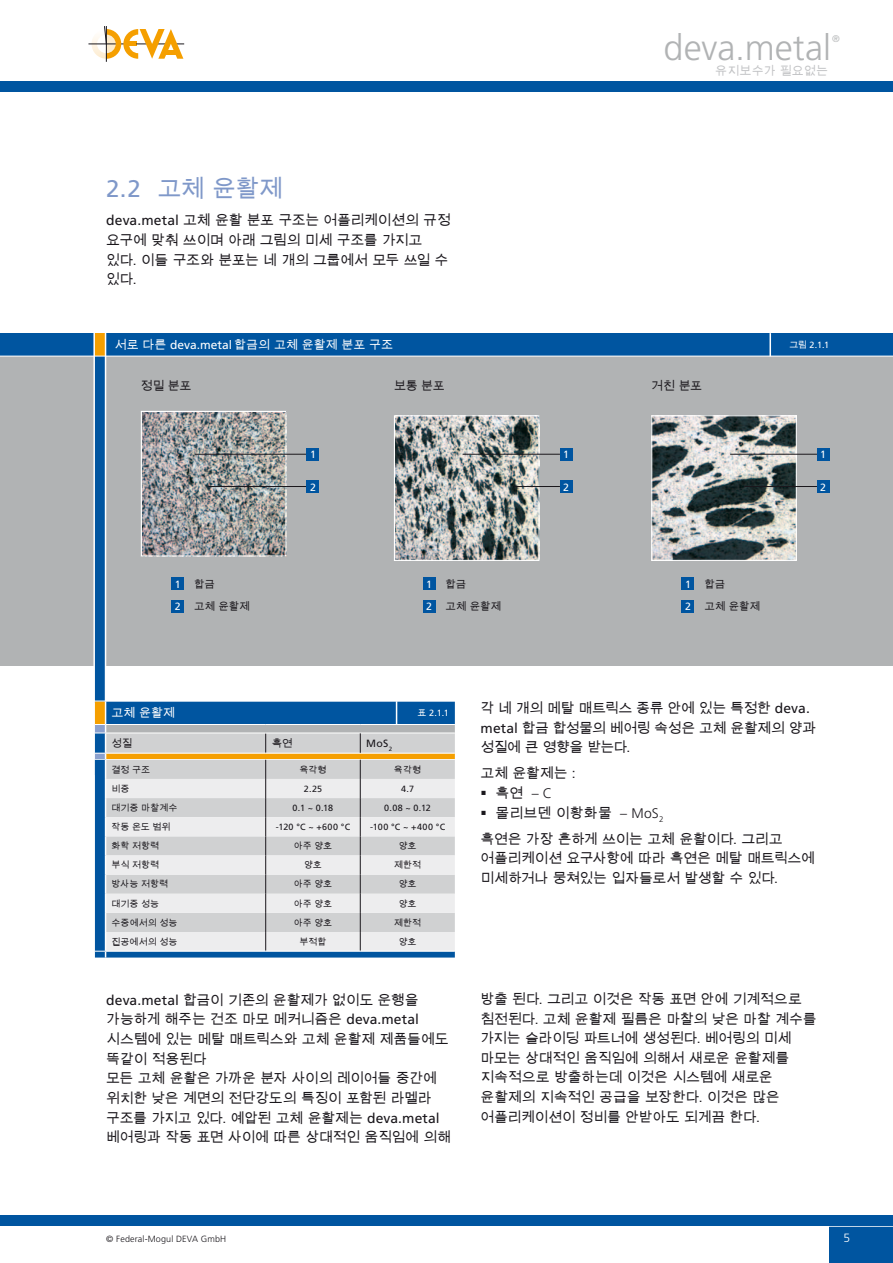
<style>
.page{position:relative;width:893px;height:1263px;background:#fff}
.page>*{position:absolute;margin:0;border:0;box-sizing:border-box;transform-origin:0 0}
.t1{font:300 36px "Frutiger";color:#b1b3b4}
.t2{font:24px "Arial Unicode MS";color:#7f98c9}
.t3{font:13.8px/19.6px "Arial Unicode MS";letter-spacing:-.015em;color:#1a171c}
.t4{font:13.8px/19.6px "Arial Unicode MS";letter-spacing:.015em;color:#1a171c}
.t5{font:12px "Arial Unicode MS";color:#fff}
.t6{font:12px "Arial Unicode MS";letter-spacing:-.04em;color:#1a171c}
.t7{font:12px "Arial Unicode MS";letter-spacing:.015em;color:#c2c3c5}
.t8{font:300 12px "Frutiger";color:#fff}
.t9{font:10.5px "Arial Unicode MS";color:#1a171c}
.t10{font:10.5px "Frutiger";color:#fff}
.t11{font:10.5px "Frutiger";color:#1a171c}
.t12{font:300 9.6px "Frutiger";color:#b1b3b4}
.t13{font:9px "Arial Unicode MS";color:#1a171c}
.t14{font:9px "Frutiger";letter-spacing:.035em;color:#1a171c}
.t15{font:300 9px "Frutiger";letter-spacing:.015em;color:#1a171c}
.t16{font:9px "Frutiger";color:#fff}
.s1{font-family:"Frutiger"}
.s2{font-family:"Arial Unicode MS"}
.s3{font-family:"Frutiger";font-weight:300}
</style>
<div class="page">
<div style="left:0;top:1215px;width:893px;height:10px;background:#0055a0"></div>
<div style="left:829px;top:1227px;width:64px;height:36px;background:#0055a0"></div>
<svg style="left:89px;top:26px;width:95px;height:33px"></svg>
<hr style="left:106px;top:27px;width:1px;height:34px;background:#1a171c">
<div style="left:0;top:81px;width:893px;height:11px;background:#0055a0"></div>
<div style="left:0;top:334px;width:893px;height:23px;background:#0055a0"></div>
<div style="left:94px;top:333px;width:12px;height:24px;background:#f59f00"></div>
<div style="left:0;top:356px;width:893px;height:309px;background:#b1b3b4"></div>
<div style="left:94px;top:356px;width:12px;height:346px;background:#0055a0"></div>
<hr style="left:0;top:356px;width:893px;height:1px;background:#fff">
<hr style="left:105px;top:330px;width:1px;height:371px;background:#fff">
<hr style="left:93px;top:330px;width:2px;height:489px;background:#fff">
<img style="left:143px;top:413px;width:142px;height:142px">
<div style="left:141px;top:411px;width:146px;height:146px;border:1px solid #fff"></div>
<img style="left:396px;top:417px;width:142px;height:142px">
<div style="left:394px;top:415px;width:146px;height:146px;border:1px solid #fff"></div>
<img style="left:653px;top:417px;width:142px;height:142px">
<div style="left:651px;top:415px;width:146px;height:146px;border:1px solid #fff"></div>
<div style="left:172px;top:578px;width:12px;height:12px;background:#0055a0"></div>
<div style="left:172px;top:600px;width:12px;height:12px;background:#0055a0"></div>
<hr style="left:195px;top:454px;width:112px;height:1px;background:#1a171c">
<hr style="left:208px;top:486px;width:99px;height:1px;background:#1a171c">
<div style="left:307px;top:480px;width:12px;height:13px;background:#0055a0"></div>
<div style="left:307px;top:448px;width:12px;height:12px;background:#0055a0"></div>
<hr style="left:463px;top:454px;width:97px;height:1px;background:#1a171c">
<hr style="left:514px;top:486px;width:46px;height:1px;background:#1a171c">
<div style="left:560px;top:480px;width:12px;height:13px;background:#0055a0"></div>
<div style="left:560px;top:448px;width:12px;height:12px;background:#0055a0"></div>
<hr style="left:730px;top:454px;width:87px;height:1px;background:#1a171c">
<hr style="left:744px;top:486px;width:73px;height:1px;background:#1a171c">
<div style="left:817px;top:480px;width:12px;height:13px;background:#0055a0"></div>
<div style="left:817px;top:448px;width:12px;height:12px;background:#0055a0"></div>
<div style="left:423px;top:578px;width:12px;height:12px;background:#0055a0"></div>
<div style="left:423px;top:600px;width:12px;height:12px;background:#0055a0"></div>
<div style="left:682px;top:578px;width:12px;height:12px;background:#0055a0"></div>
<div style="left:682px;top:600px;width:12px;height:12px;background:#0055a0"></div>
<svg style="left:95px;top:702px;width:360px;height:255px;background:#c0c9d0"></svg>
<hr style="left:769px;top:333px;width:2px;height:23px;background:#fff">
<hr style="left:94px;top:701px;width:361px;height:1px;background:#fff">
<h2 class="t2" style="left:106px;top:171px;width:178px"><span class="s1">2.2</span> 고체 윤활제</h2>
<p class="t3" style="left:106px;top:210px;width:346px"><span class="s1">deva.metal</span> 고체 윤활 분포 구조는 어플리케이션의 규정 요구에 맞춰 쓰이며 아래 그림의 미세 구조를 가지고 있다. 이들 구조와 분포는 네 개의 그룹에서 모두 쓰일 수 있다.</p>
<h1 class="t1" style="left:663px;top:27px;width:169px">deva.metal</h1>
<p class="t12" style="left:832px;top:33px;width:9px">®</p>
<p class="t7" style="left:715px;top:62px;width:114px">유지보수가 필요없는</p>
<p class="t5" style="left:115px;top:336px;width:280px">서로 다른 <span class="s1">deva.metal</span> 합금의 고체 윤활제 분포 구조</p>
<p class="t6" style="left:141px;top:377px;width:52px">정밀 분포</p>
<p class="t6" style="left:394px;top:377px;width:52px">보통 분포</p>
<p class="t6" style="left:651px;top:377px;width:52px">거친 분포</p>
<p class="t16" style="left:789px;top:339px;width:41px"><span class="s2">그림</span> 2.1.1</p>
<p class="t10" style="left:310px;top:448px;width:7px">1</p>
<p class="t10" style="left:563px;top:448px;width:7px">1</p>
<p class="t10" style="left:820px;top:448px;width:7px">1</p>
<p class="t10" style="left:310px;top:481px;width:7px">2</p>
<p class="t10" style="left:563px;top:481px;width:7px">2</p>
<p class="t10" style="left:820px;top:481px;width:7px">2</p>
<p class="t10" style="left:175px;top:578px;width:7px">1</p>
<p class="t9" style="left:194px;top:577px;width:22px">합금</p>
<p class="t10" style="left:175px;top:600px;width:7px">2</p>
<p class="t9" style="left:194px;top:599px;width:57px">고체 윤활제</p>
<p class="t10" style="left:426px;top:578px;width:7px">1</p>
<p class="t9" style="left:446px;top:577px;width:22px">합금</p>
<p class="t10" style="left:426px;top:600px;width:7px">2</p>
<p class="t9" style="left:446px;top:599px;width:57px">고체 윤활제</p>
<p class="t10" style="left:685px;top:578px;width:7px">1</p>
<p class="t9" style="left:704px;top:577px;width:22px">합금</p>
<p class="t10" style="left:685px;top:600px;width:7px">2</p>
<p class="t9" style="left:704px;top:599px;width:57px">고체 윤활제</p>
<p class="t5" style="left:112px;top:704px;width:65px">고체 윤활제</p>
<p class="t16" style="left:418px;top:708px;width:33px"><span class="s2">표</span> 2.1.1</p>
<p class="t9" style="left:112px;top:735px;width:22px">성질</p>
<p class="t9" style="left:272px;top:735px;width:22px">흑연</p>
<p class="t11" style="left:366px;top:737px;width:27px">MoS<sub>2</sub></p>
<p class="t13" style="left:112px;top:763px;width:40px">결정 구조</p>
<p class="t13" style="left:299px;top:763px;width:29px">육각형</p>
<p class="t13" style="left:394px;top:763px;width:29px">육각형</p>
<p class="t13" style="left:112px;top:782px;width:20px">비중</p>
<p class="t14" style="left:304px;top:783px;width:20px">2.25</p>
<p class="t14" style="left:401px;top:783px;width:14px">4.7</p>
<p class="t13" style="left:112px;top:801px;width:67px">대기중 마찰계수</p>
<p class="t14" style="left:293px;top:803px;width:42px">0.1 ~ 0.18</p>
<p class="t14" style="left:384px;top:803px;width:48px">0.08 ~ 0.12</p>
<p class="t13" style="left:112px;top:820px;width:60px">작동 온도 범위</p>
<p class="t14" style="left:276px;top:822px;width:76px">-120 °C ~ +600 °C</p>
<p class="t14" style="left:370px;top:822px;width:77px">-100 °C ~ +400 °C</p>
<p class="t13" style="left:112px;top:839px;width:49px">화학 저항력</p>
<p class="t13" style="left:294px;top:839px;width:40px">아주 양호</p>
<p class="t13" style="left:399px;top:839px;width:19px">양호</p>
<p class="t13" style="left:112px;top:859px;width:49px">부식 저항력</p>
<p class="t13" style="left:304px;top:859px;width:19px">양호</p>
<p class="t13" style="left:394px;top:859px;width:28px">제한적</p>
<p class="t13" style="left:112px;top:878px;width:58px">방사능 저항력</p>
<p class="t13" style="left:294px;top:878px;width:40px">아주 양호</p>
<p class="t13" style="left:399px;top:878px;width:19px">양호</p>
<p class="t13" style="left:112px;top:897px;width:49px">대기중 성능</p>
<p class="t13" style="left:294px;top:897px;width:40px">아주 양호</p>
<p class="t13" style="left:399px;top:897px;width:19px">양호</p>
<p class="t13" style="left:112px;top:916px;width:67px">수중에서의 성능</p>
<p class="t13" style="left:294px;top:916px;width:40px">아주 양호</p>
<p class="t13" style="left:394px;top:916px;width:28px">제한적</p>
<p class="t13" style="left:112px;top:935px;width:67px">진공에서의 성능</p>
<p class="t13" style="left:299px;top:935px;width:29px">부적합</p>
<p class="t13" style="left:399px;top:935px;width:19px">양호</p>
<p class="t3" style="left:480px;top:698px;width:337px">각 네 개의 메탈 매트릭스 종류 안에 있는 특정한 <span class="s1">deva. metal</span> 합금 합성물의 베어링 속성은 고체 윤활제의 양과 성질에 큰 영향을 받는다.</p>
<p class="t4" style="left:495px;top:763px;width:170px;text-indent:-15px">고체 윤활제는 :<br>흑연 <span class="s3">– C<br></span>몰리브덴 이황화물 <span class="s3">– MoS</span><sub>2</sub></p>
<p class="t3" style="left:480px;top:828px;width:336px">흑연은 가장 흔하게 쓰이는 고체 윤활이다. 그리고 어플리케이션 요구사항에 따라 흑연은 메탈 매트릭스에 미세하거나 뭉쳐있는 입자들로서 발생할 수 있다.</p>
<p class="t3" style="left:106px;top:989px;width:346px"><span class="s1">deva.metal</span> 합금이 기존의 윤활제가 없이도 운행을 가능하게 해주는 건조 마모 메커니즘은 <span class="s1">deva.metal </span>시스템에 있는 메탈 매트릭스와 고체 윤활제 제품들에도 똑같이 적용된다<br>모든 고체 윤활은 가까운 분자 사이의 레이어들 중간에 위치한 낮은 계면의 전단강도의 특징이 포함된 라멜라 구조를 가지고 있다. 예압된 고체 윤활제는 <span class="s1">deva.metal </span>베어링과 작동 표면 사이에 따른 상대적인 움직임에 의해</p>
<p class="t3" style="left:480px;top:988px;width:338px">방출 된다. 그리고 이것은 작동 표면 안에 기계적으로 침전된다. 고체 윤활제 필름은 마찰의 낮은 마찰 계수를 가지는 슬라이딩 파트너에 생성된다. 베어링의 미세 마모는 상대적인 움직임에 의해서 새로운 윤활제를 지속적으로 방출하는데 이것은 시스템에 새로운 윤활제의 지속적인 공급을 보장한다. 이것은 많은 어플리케이션이 정비를 안받아도 되게끔 한다.</p>
<p class="t15" style="left:106px;top:1234px;width:121px">© Federal-Mogul DEVA GmbH</p>
<p class="t8" style="left:843px;top:1231px;width:8px">5</p>
</div>
